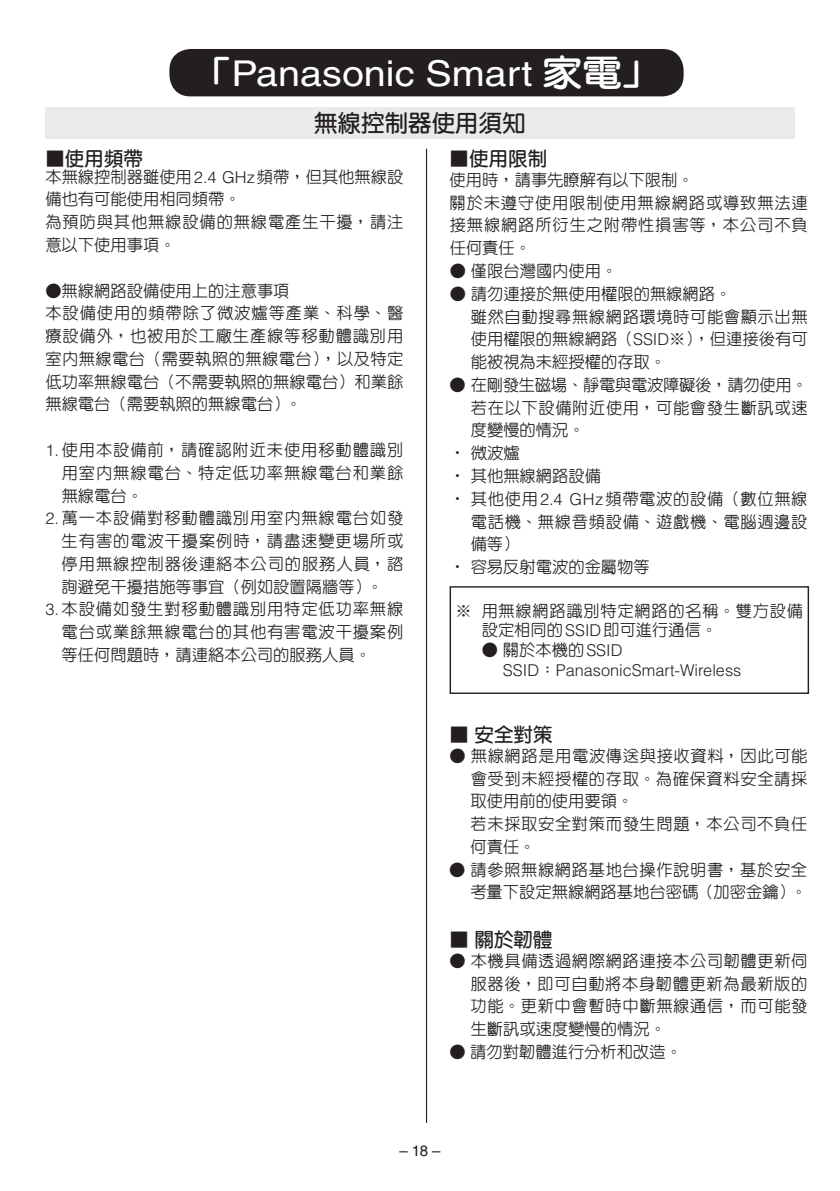
<style>
.page{position:relative;width:840px;height:1191px;background:#fff}
.page>*{position:absolute;margin:0;border:0;box-sizing:border-box;transform-origin:0 0}
.t1{font:35.6px "Helvetica LT Std";color:#fff;scale:1.11 1}
.t2{font:700 23.6px "AR Yuan B5";color:#241f1f}
.t3{font:700 19.6px "AR Yuan B5";color:#241f1f}
.t4{font:500 16.2px/22.8px "AR Yuan B5";letter-spacing:.04em;color:#241f1f}
.t5{font:500 16.2px/22.8px "AR Yuan B5";color:#241f1f}
.t6{font:300 16.2px "Helvetica LT Std";color:#241f1f}
.t7{font:500 16.2px "AR Yuan B5";letter-spacing:-.015em;color:#241f1f}
.t8{font:15px "Helvetica LT Std";color:#241f1f}
.s1{font-family:"AR Yuan B5";font-weight:800}
.s2{font-family:"Helvetica LT Std";font-weight:300}
.s3{font-family:"AR Yuan B5";font-weight:500}
</style>
<div class="page">
<div style="left:449px;top:586px;width:359px;height:108px;border:1px solid #241f1f"></div>
<div style="left:45px;top:108px;width:749px;height:31px;background:#ebeaea"></div>
<hr style="left:425px;top:149px;width:2px;height:974px;background:#241f1f">
<div style="left:169px;top:49px;width:514px;height:47px;background:#241f1f;border-radius:21px"></div>
<h1 class="t1" style="left:192px;top:53px;width:424px"><span class="s1">「</span>Panasonic Smart <span class="s1">家電」</span></h1>
<h2 class="t2" style="left:314px;top:112px;width:213px">無線控制器使用須知</h2>
<p class="t3" style="left:45px;top:149px;width:99px">■使用頻帶</p>
<p class="t5" style="left:45px;top:165px;width:359px">本無線控制器雖使用<span class="s2">2.4 GHz</span>頻帶，但其他無線設備也有可能使用相同頻帶。<br>為預防與其他無線設備的無線電產生干擾，請注意以下使用事項。</p>
<p class="t4" style="left:45px;top:279px;width:359px">●無線網路設備使用上的注意事項<br>本設備使用的頻帶除了微波爐等產業、科學、醫療設備外，也被用於工廠生產線等移動體識別用室內無線電台（需要執照的無線電台），以及特定低功率無線電台（不需要執照的無線電台）和業餘無線電台（需要執照的無線電台）。</p>
<p class="t4" style="left:45px;top:438px;width:359px"><span class="s2">1.</span>使用本設備前，請確認附近未使用移動體識別</p>
<p class="t4" style="left:62px;top:461px;width:343px">用室內無線電台、特定低功率無線電台和業餘</p>
<p class="t4" style="left:62px;top:484px;width:83px">無線電台。</p>
<p class="t4" style="left:45px;top:507px;width:359px"><span class="s2">2.</span>萬一本設備對移動體識別用室內無線電台如發</p>
<p class="t4" style="left:62px;top:529px;width:343px">生有害的電波干擾案例時，請盡速變更場所或</p>
<p class="t4" style="left:62px;top:552px;width:343px">停用無線控制器後連絡本公司的服務人員，諮</p>
<p class="t5" style="left:62px;top:575px;width:323px">詢避免干擾措施等事宜（例如設置隔牆等）。</p>
<p class="t4" style="left:45px;top:598px;width:359px"><span class="s2">3.</span>本設備如發生對移動體識別用特定低功率無線</p>
<p class="t4" style="left:62px;top:620px;width:343px">電台或業餘無線電台的其他有害電波干擾案例</p>
<p class="t5" style="left:62px;top:643px;width:311px">等任何問題時，請連絡本公司的服務人員。</p>
<p class="t3" style="left:449px;top:149px;width:99px">■使用限制</p>
<p class="t4" style="left:449px;top:168px;width:359px">使用時，請事先瞭解有以下限制。<br>關於未遵守使用限制使用無線網路或導致無法連接無線網路所衍生之附帶性損害等，本公司不負任何責任。</p>
<p class="t5" style="left:449px;top:259px;width:169px">● 僅限台灣國內使用。</p>
<p class="t5" style="left:470px;top:282px;width:338px;text-indent:-21px">● 請勿連接於無使用權限的無線網路。<br>雖然自動搜尋無線網路環境時可能會顯示出無使用權限的無線網路（<span class="s2">SSID</span>※），但連接後有可能被視為未經授權的存取。</p>
<p class="t7" style="left:449px;top:377px;width:359px">● 在剛發生磁場、靜電與電波障礙後，請勿使用。</p>
<p class="t4" style="left:470px;top:396px;width:338px">若在以下設備附近使用，可能會發生斷訊或速</p>
<p class="t4" style="left:470px;top:419px;width:115px">度變慢的情況。</p>
<p class="t4" style="left:449px;top:442px;width:71px">˙ 微波爐</p>
<p class="t5" style="left:449px;top:464px;width:153px">˙ 其他無線網路設備</p>
<p class="t4" style="left:449px;top:487px;width:359px">˙ 其他使用<span class="s2">2.4 GHz</span>頻帶電波的設備（數位無線</p>
<p class="t4" style="left:470px;top:510px;width:338px">電話機、無線音頻設備、遊戲機、電腦週邊設</p>
<p class="t4" style="left:470px;top:533px;width:50px">備等）</p>
<p class="t5" style="left:449px;top:555px;width:202px">˙ 容易反射電波的金屬物等</p>
<p class="t4" style="left:481px;top:601px;width:323px;line-height:19.6px;text-indent:-26px">※ 用無線網路識別特定網路的名稱。雙方設備設定相同的<span class="s2">SSID</span>即可進行通信。</p>
<p class="t4" style="left:481px;top:638px;width:142px">● 關於本機的<span class="s2">SSID</span></p>
<p class="t6" style="left:502px;top:659px;width:240px">SSID<span class="s3">：</span>PanasonicSmart-Wireless</p>
<p class="t3" style="left:449px;top:724px;width:105px">■ 安全對策</p>
<p class="t4" style="left:470px;top:744px;width:338px;text-indent:-21px">● 無線網路是用電波傳送與接收資料，因此可能會受到未經授權的存取。為確保資料安全請採取使用前的使用要領。<br>若未採取安全對策而發生問題，本公司不負任何責任。</p>
<p class="t4" style="left:449px;top:858px;width:359px;text-align:right">● 請參照無線網路基地台操作說明書，基於安全考量下設定無線網路基地台密碼（加密金鑰）。</p>
<p class="t3" style="left:449px;top:929px;width:105px">■ 關於韌體</p>
<p class="t4" style="left:470px;top:949px;width:338px;text-align:justify;text-indent:-21px">● 本機具備透過網際網路連接本公司韌體更新伺服器後，即可自動將本身韌體更新為最新版的功能。更新中會暫時中斷無線通信，而可能發生斷訊或速度變慢的情況。</p>
<p class="t5" style="left:449px;top:1040px;width:234px">● 請勿對韌體進行分析和改造。</p>
<p class="t8" style="left:399px;top:1142px;width:43px">– 18 –</p>
</div>
